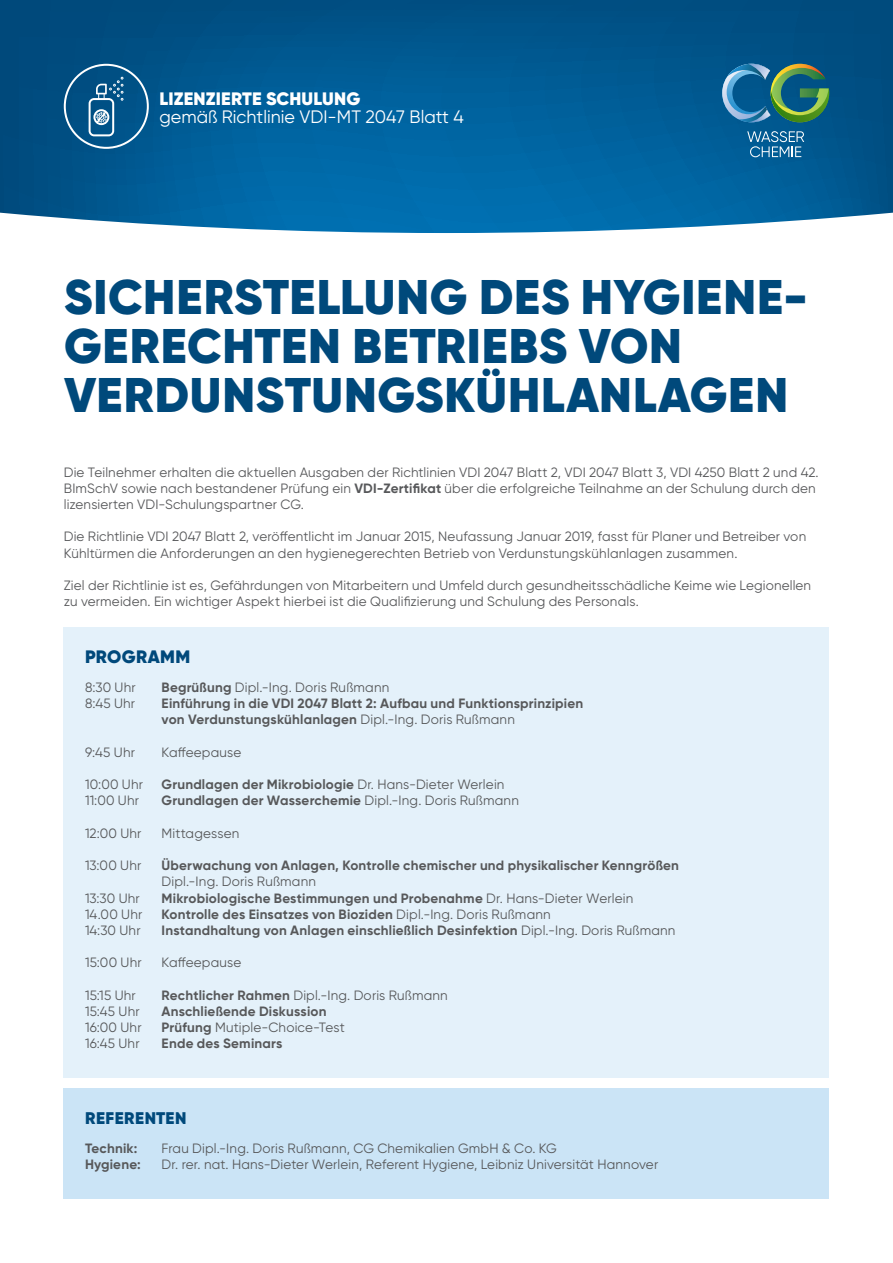
<style>
.page{position:relative;width:893px;height:1263px;background:#fff}
.page>*{position:absolute;margin:0;border:0;box-sizing:border-box;transform-origin:0 0}
.t1{font:900 48.6px/48.6px "Gilroy";letter-spacing:.015em;color:#00497b}
.t2{font:18px "Gilroy";color:#fff}
.t3{font:900 18px "Gilroy";letter-spacing:.01em;color:#fff}
.t4{font:900 18px "Gilroy";letter-spacing:.01em;color:#00497b}
.t5{font:900 16.8px "Gilroy";letter-spacing:.025em;color:#00497b}
.t6{font:13.5px/16.2px "Gilroy";letter-spacing:.015em;color:#57585a}
.t7{font:700 13.5px/16.2px "Gilroy";letter-spacing:.015em;color:#57585a}
.s1{font-weight:700}
.s2{font-weight:400}
</style>
<div class="page">
<svg style="left:0;top:0;width:893px;height:233px;background:#086097"></svg>
<img style="left:722px;top:64px;width:107px;height:58px">
<svg style="left:747px;top:131px;width:57px;height:26px"></svg>
<div style="left:64px;top:627px;width:765px;height:451px;background:#e4f1fa"></div>
<div style="left:64px;top:1089px;width:765px;height:110px;background:#cbe4f6"></div>
<svg style="left:64px;top:64px;width:85px;height:85px;background:#236896"></svg>
<p class="t3" style="left:160px;top:87px;width:202px">LIZENZIERTE SCHULUNG</p>
<p class="t2" style="left:159px;top:105px;width:306px">gemäß Richtlinie VDI-MT 2047 Blatt 4</p>
<p class="t1" style="left:64px;top:273px;width:745px">SICHERSTELLUNG DES HYGIENE-<br>GERECHTEN BETRIEBS VON<br>VERDUNSTUNGSKÜHLANLAGEN</p>
<p class="t6" style="left:64px;top:464px;width:756px">Die Teilnehmer erhalten die aktuellen Ausgaben der Richtlinien VDI 2047 Blatt 2, VDI 2047 Blatt 3, VDI 4250 Blatt 2 und 42.<br>BImSchV sowie nach bestandener Prüfung ein <span class="s1">VDI-Zertifikat</span> über die erfolgreiche Teilnahme an der Schulung durch den lizensierten VDI-Schulungspartner CG.</p>
<p class="t6" style="left:64px;top:528px;width:744px">Die Richtlinie VDI 2047 Blatt 2, veröffentlicht im Januar 2015, Neufassung Januar 2019, fasst für Planer und Betreiber von<br>Kühltürmen die Anforderungen an den hygienegerechten Betrieb von Verdunstungskühlanlagen zusammen.</p>
<p class="t6" style="left:64px;top:577px;width:749px">Ziel der Richtlinie ist es, Gefährdungen von Mitarbeitern und Umfeld durch gesundheitsschädliche Keime wie Legionellen zu vermeiden. Ein wichtiger Aspekt hierbei ist die Qualifizierung und Schulung des Personals.</p>
<p class="t4" style="left:85px;top:645px;width:107px">PROGRAMM</p>
<p class="t6" style="left:85px;top:679px;width:52px">8:30 Uhr</p>
<p class="t6" style="left:162px;top:679px;width:229px"><span class="s1">Begrüßung</span> Dipl.-Ing. Doris Rußmann</p>
<p class="t6" style="left:85px;top:695px;width:52px">8:45 Uhr</p>
<p class="t7" style="left:162px;top:695px;width:423px">Einführung in die VDI 2047 Blatt 2: Aufbau und Funktionsprinzipien von Verdunstungskühlanlagen <span class="s2">Dipl.-Ing. Doris Rußmann</span></p>
<p class="t6" style="left:85px;top:744px;width:52px">9:45 Uhr</p>
<p class="t6" style="left:162px;top:744px;width:81px">Kaffeepause</p>
<p class="t6" style="left:85px;top:776px;width:60px">10:00 Uhr</p>
<p class="t7" style="left:162px;top:776px;width:344px">Grundlagen der Mikrobiologie <span class="s2">Dr. Hans-Dieter Werlein</span></p>
<p class="t6" style="left:85px;top:792px;width:56px">11:00 Uhr</p>
<p class="t7" style="left:162px;top:792px;width:359px">Grundlagen der Wasserchemie <span class="s2">Dipl.-Ing. Doris Rußmann</span></p>
<p class="t6" style="left:85px;top:825px;width:58px">12:00 Uhr</p>
<p class="t6" style="left:162px;top:825px;width:79px">Mittagessen</p>
<p class="t6" style="left:85px;top:857px;width:58px">13:00 Uhr</p>
<p class="t7" style="left:162px;top:857px;width:519px">Überwachung von Anlagen, Kontrolle chemischer und physikalischer Kenngrößen<br><span class="s2">Dipl.-Ing. Doris Rußmann</span></p>
<p class="t6" style="left:85px;top:889px;width:56px">13:30 Uhr</p>
<p class="t7" style="left:162px;top:890px;width:473px">Mikrobiologische Bestimmungen und Probenahme <span class="s2">Dr. Hans-Dieter Werlein</span></p>
<p class="t6" style="left:85px;top:906px;width:59px">14.00 Uhr</p>
<p class="t7" style="left:162px;top:906px;width:391px">Kontrolle des Einsatzes von Bioziden <span class="s2">Dipl.-Ing. Doris Rußmann</span></p>
<p class="t6" style="left:85px;top:922px;width:57px">14:30 Uhr</p>
<p class="t7" style="left:162px;top:922px;width:515px">Instandhaltung von Anlagen einschließlich Desinfektion <span class="s2">Dipl.-Ing. Doris Rußmann</span></p>
<p class="t6" style="left:85px;top:954px;width:58px">15:00 Uhr</p>
<p class="t6" style="left:162px;top:954px;width:81px">Kaffeepause</p>
<p class="t6" style="left:85px;top:987px;width:52px">15:15 Uhr</p>
<p class="t6" style="left:162px;top:987px;width:288px"><span class="s1">Rechtlicher Rahmen</span> Dipl.-Ing. Doris Rußmann</p>
<p class="t6" style="left:85px;top:1003px;width:56px">15:45 Uhr</p>
<p class="t7" style="left:162px;top:1003px;width:166px">Anschließende Diskussion</p>
<p class="t6" style="left:85px;top:1019px;width:58px">16:00 Uhr</p>
<p class="t6" style="left:162px;top:1019px;width:185px"><span class="s1">Prüfung</span> Mutiple-Choice-Test</p>
<p class="t6" style="left:85px;top:1035px;width:56px">16:45 Uhr</p>
<p class="t7" style="left:162px;top:1035px;width:122px">Ende des Seminars</p>
<p class="t5" style="left:85px;top:1107px;width:103px">REFERENTEN</p>
<p class="t7" style="left:85px;top:1140px;width:54px">Technik:</p>
<p class="t6" style="left:162px;top:1140px;width:397px">Frau Dipl.-Ing. Doris Rußmann, CG Chemikalien GmbH &amp; Co. KG</p>
<p class="t7" style="left:85px;top:1156px;width:57px">Hygiene:</p>
<p class="t6" style="left:162px;top:1156px;width:498px">Dr. rer. nat. Hans-Dieter Werlein, Referent Hygiene, Leibniz Universität Hannover</p>
</div>
